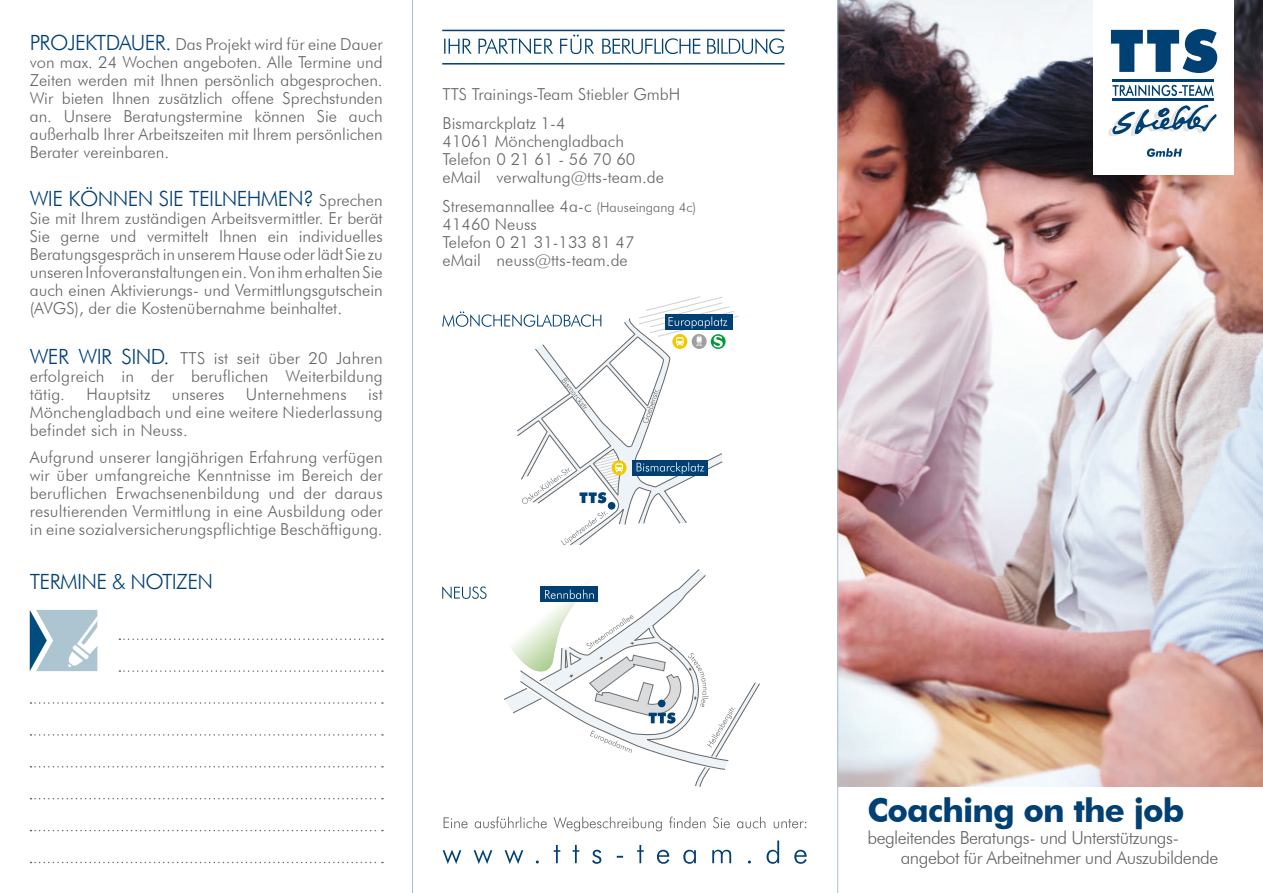
<style>
.page{position:relative;width:1263px;height:893px;background:#fff}
.page>*{position:absolute;margin:0;border:0;box-sizing:border-box;transform-origin:0 0}
.t1{font:700 33px "Futura BT";letter-spacing:-.025em;color:#004073}
.t2{font:300 21px "Futura BT";letter-spacing:-.03em;color:#004073}
.t3{font:300 18px/19.5px "Futura BT";letter-spacing:-.03em;color:#646567}
.t4{font:300 16.5px/18px "Futura BT";color:#646567;text-align:justify}
.s1{font-size:21px;color:#004073}
.s2{font-size:16.5px;color:#646567}
.s3{font-size:13.5px}
</style>
<div class="page">
<img style="left:838px;top:0;width:425px;height:787px">
<div style="left:1093px;top:0;width:140px;height:174px;background:#fff"></div>
<svg style="left:1108px;top:105px;width:109px;height:31px"></svg>
<svg style="left:1111px;top:29px;width:106px;height:44px"></svg>
<svg style="left:1112px;top:85px;width:101px;height:11px"></svg>
<hr style="left:1112px;top:79px;width:102px;height:2px;background:#004073">
<hr style="left:1112px;top:99px;width:102px;height:2px;background:#004073">
<svg style="left:1147px;top:148px;width:35px;height:9px"></svg>
<hr style="left:412px;top:0;width:1px;height:893px;background:#a5bfcc">
<hr style="left:837px;top:0;width:1px;height:893px;background:#a5bfcc">
<svg style="left:30px;top:610px;width:353px;height:62px"></svg>
<svg style="left:31px;top:702px;width:352px;height:2px"></svg>
<svg style="left:31px;top:734px;width:352px;height:2px"></svg>
<svg style="left:31px;top:766px;width:352px;height:1px"></svg>
<svg style="left:31px;top:798px;width:352px;height:1px"></svg>
<svg style="left:31px;top:830px;width:352px;height:1px"></svg>
<svg style="left:31px;top:862px;width:352px;height:1px"></svg>
<svg style="left:444px;top:35px;width:340px;height:19px"></svg>
<svg style="left:443px;top:840px;width:364px;height:24px"></svg>
<hr style="left:442px;top:63px;width:342px;height:2px;background:#004073">
<hr style="left:442px;top:30px;width:342px;height:1px;background:#004073">
<svg style="left:444px;top:817px;width:362px;height:14px"></svg>
<svg style="left:442px;top:586px;width:44px;height:13px"></svg>
<svg style="left:442px;top:296px;width:297px;height:249px"></svg>
<svg style="left:504px;top:569px;width:256px;height:218px"></svg>
<p class="t4" style="left:30px;top:37px;width:354px"><span class="s1">PROJEKTDAUER.</span> Das Projekt wird für eine Dauer von max. 24 Wochen angeboten. Alle Termine und Zeiten werden mit Ihnen persönlich abgesprochen.<br>Wir bieten Ihnen zusätzlich offene Sprechstunden an. Unsere Beratungstermine können Sie auch außerhalb Ihrer Arbeitszeiten mit Ihrem persönlichen Berater vereinbaren.</p>
<p class="t2" style="left:30px;top:190px;width:354px">WIE KÖNNEN SIE TEILNEHMEN? <span class="s2">Sprechen</span></p>
<p class="t4" style="left:30px;top:210px;width:354px">Sie mit Ihrem zuständigen Arbeitsvermittler. Er berät Sie gerne und vermittelt Ihnen ein individuelles Beratungsgespräch in unserem Hause oder lädt Sie zu unseren Infoveranstaltungen ein. Von ihm erhalten Sie auch einen Aktivierungs- und Vermittlungsgutschein (AVGS), der die Kostenübernahme beinhaltet.</p>
<p class="t4" style="left:30px;top:351px;width:354px"><span class="s1">WER WIR SIND.</span> TTS ist seit über 20 Jahren erfolgreich in der beruflichen Weiterbildung tätig.</p>
<p class="t4" style="left:86px;top:387px;width:65px">Hauptsitz</p>
<p class="t4" style="left:172px;top:387px;width:54px">unseres</p>
<p class="t4" style="left:246px;top:387px;width:102px">Unternehmens</p>
<p class="t4" style="left:30px;top:387px;width:354px;text-indent:338px">ist Mönchengladbach und eine weitere Niederlassung befindet sich in Neuss.</p>
<p class="t4" style="left:30px;top:450px;width:354px">Aufgrund unserer langjährigen Erfahrung verfügen wir über umfangreiche Kenntnisse im Bereich der beruflichen Erwachsenenbildung und der daraus resultierenden Vermittlung in eine Ausbildung oder in eine sozialversicherungspflichtige Beschäftigung.</p>
<p class="t2" style="left:30px;top:573px;width:185px">TERMINE &amp; NOTIZEN</p>
<p class="t4" style="left:443px;top:82px;width:239px;line-height:28.5px">TTS Trainings-Team Stiebler GmbH<br>Bismarckplatz 1-4</p>
<p class="t4" style="left:443px;top:133px;width:223px;text-align:left">41061 Mönchengladbach<br>Telefon 0 21 61 - 56 70 60 eMail verwaltung@tts-team.de</p>
<p class="t4" style="left:443px;top:198px;width:255px;text-align:left">Stresemannallee 4a-c <span class="s3">(Hauseingang 4c)<br></span>41460 Neuss<br>Telefon 0 21 31-133 81 47<br>eMail neuss@tts-team.de</p>
<h1 class="t1" style="left:867px;top:796px;width:319px">Coaching on the job</h1>
<p class="t3" style="left:901px;top:830px;width:319px;text-indent:-33px">begleitendes Beratungs- und Unterstützungs&shy;angebot für Arbeitnehmer und Auszubildende</p>
</div>
